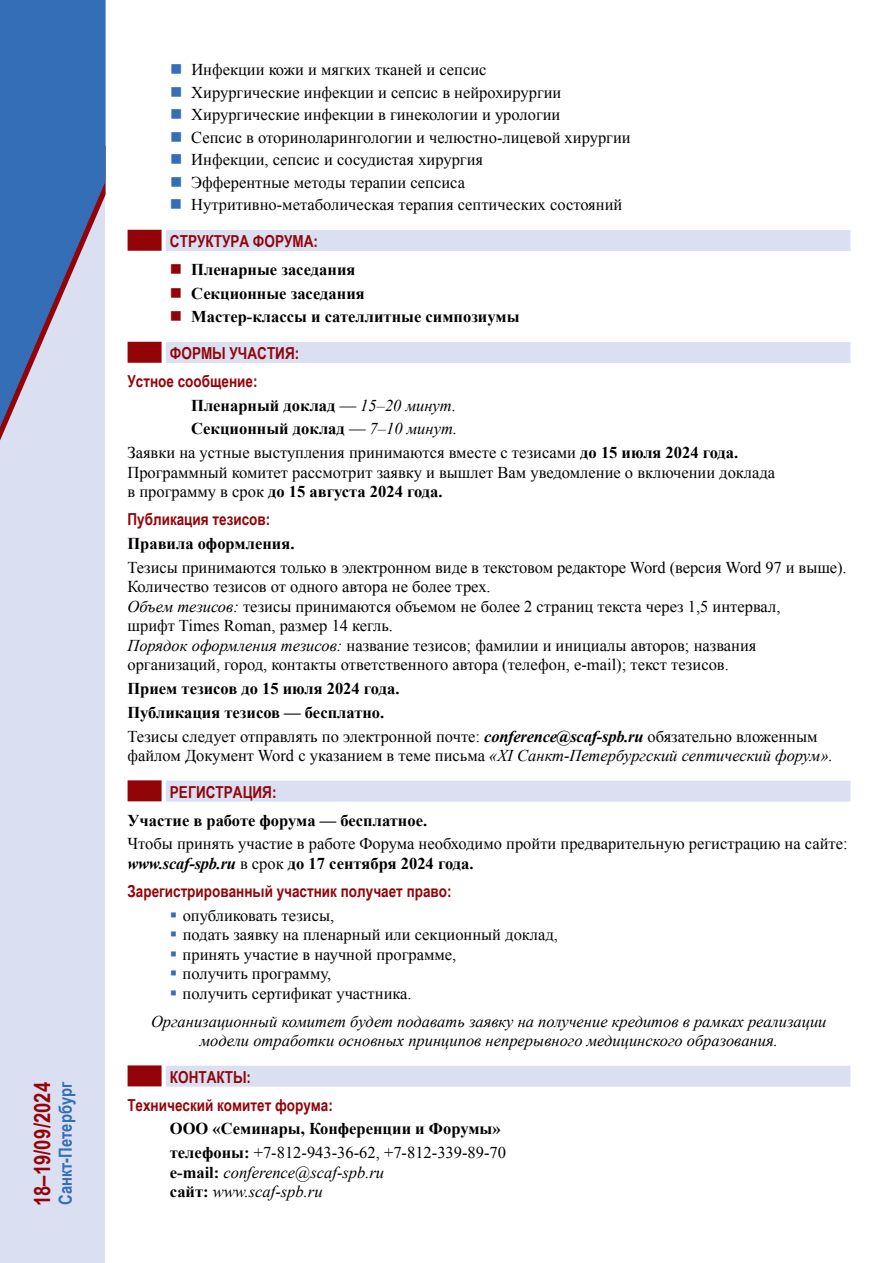
<style>
.page{position:relative;width:893px;height:1263px;background:#fff}
.page>*{position:absolute;margin:0;border:0;box-sizing:border-box;transform-origin:0 0}
.t1{font:700 22.5px "Arial Narrow";color:#930409}
.t2{font:700 18px "Arial Narrow";color:#336eb6}
.t3{font:16.5px/19.5px "Times New Roman";color:#000}
.t4{font:italic 16.5px/19.5px "Times New Roman";color:#000;text-align:center}
.t5{font:700 16.5px/23.7px "Times New Roman";color:#000}
.t6{font:700 16.5px/28px "Arial Narrow";color:#930409}
.s1{font-weight:400}
.s2{font-weight:400;font-style:italic}
.s3{font-weight:700}
.s4{font-style:italic}
.s5{font-weight:700;font-style:italic}
.s6{font-style:normal}
.s7{font-weight:700;font-style:normal}
</style>
<div class="page">
<div style="left:0;top:0;width:105px;height:1263px;background:#dae0f1"></div>
<svg style="left:0;top:0;width:106px;height:427px;fill:#336eb6"></svg>
<div style="left:166px;top:230px;width:684px;height:21px;background:#dae0f1"></div>
<div style="left:128px;top:230px;width:34px;height:21px;background:#930409"></div>
<div style="left:166px;top:342px;width:684px;height:21px;background:#dae0f1"></div>
<div style="left:128px;top:342px;width:34px;height:21px;background:#930409"></div>
<div style="left:166px;top:781px;width:684px;height:21px;background:#dae0f1"></div>
<div style="left:128px;top:780px;width:34px;height:21px;background:#930409"></div>
<div style="left:166px;top:1066px;width:684px;height:21px;background:#dae0f1"></div>
<div style="left:128px;top:1065px;width:34px;height:21px;background:#930409"></div>
<h1 class="t1" style="left:25px;top:1206px;width:126px;rotate:-90deg">18–19/09/2024</h1>
<p class="t2" style="left:52px;top:1205px;width:125px;rotate:-90deg">Санкт-Петербург</p>
<p class="t3" style="left:191px;top:58px;width:441px;line-height:22.5px">Инфекции кожи и мягких тканей и сепсис<br>Хирургические инфекции и сепсис в нейрохирургии Хирургические инфекции в гинекологии и урологии<br>Сепсис в оториноларингологии и челюстно-лицевой хирургии Инфекции, сепсис и сосудистая хирургия<br>Эфферентные методы терапии сепсиса Нутритивно-метаболическая терапия септических состояний</p>
<p class="t6" style="left:170px;top:226px;width:150px">Структура форума:</p>
<p class="t5" style="left:191px;top:257px;width:330px">Пленарные заседания<br>Секционные заседания<br>Мастер-классы и сателлитные симпозиумы</p>
<p class="t6" style="left:127px;top:338px;width:173px;text-indent:43px">Формы участия:<br>Устное сообщение:</p>
<p class="t5" style="left:191px;top:393px;width:266px">Пленарный доклад <span class="s1">—</span> <span class="s2">15–20 минут.</span></p>
<p class="t5" style="left:191px;top:416px;width:268px">Секционный доклад <span class="s1">—</span> <span class="s2">7–10 минут.</span></p>
<p class="t3" style="left:127px;top:442px;width:612px">Заявки на устные выступления принимаются вместе с тезисами <span class="s3">до 15 июля 2024 года.</span></p>
<p class="t3" style="left:127px;top:462px;width:649px">Программный комитет рассмотрит заявку и вышлет Вам уведомление о включении доклада в программу в срок <span class="s3">до 15 августа 2024 года.</span></p>
<p class="t6" style="left:127px;top:504px;width:144px">Публикация тезисов:</p>
<p class="t5" style="left:127px;top:531px;width:169px">Правила оформления.</p>
<p class="t3" style="left:127px;top:557px;width:721px">Тезисы принимаются только в электронном виде в текстовом редакторе Word (версия Word 97 и выше).<br>Количество тезисов от одного автора не более трех.<br><span class="s4">Объем тезисов:</span> тезисы принимаются объемом не более 2 страниц текста через 1,5 интервал,<br>шрифт Times Roman, размер 14 кегль.<br><span class="s4">Порядок оформления тезисов:</span> название тезисов; фамилии и инициалы авторов; названия организаций, город, контакты ответственного автора (телефон, e-mail); текст тезисов.</p>
<p class="t3" style="left:127px;top:676px;width:692px;line-height:23.7px"><span class="s3">Прием тезисов до 15 июля 2024 года.<br>Публикация тезисов — бесплатно.<br></span>Тезисы следует отправлять по электронной почте: <span class="s5">conference@scaf-spb.ru</span> обязательно вложенным</p>
<p class="t4" style="left:127px;top:745px;width:707px"><span class="s6">файлом Документ Word c указанием в теме письма</span> «XI Санкт-Петербургский септический форум».</p>
<p class="t6" style="left:170px;top:777px;width:108px">Регистрация:</p>
<p class="t5" style="left:127px;top:808px;width:301px">Участие в работе форума — бесплатное.</p>
<p class="t3" style="left:127px;top:833px;width:722px">Чтобы принять участие в работе Форума необходимо пройти предварительную регистрацию на сайте: <span class="s5">www.scaf-spb.ru</span> в срок <span class="s3">до 17 сентября 2024 года.</span></p>
<p class="t6" style="left:127px;top:876px;width:326px">Зарегистрированный участник получает право:</p>
<p class="t3" style="left:183px;top:905px;width:377px">опубликовать тезисы,<br>подать заявку на пленарный или секционный доклад, принять участие в научной программе,<br>получить программу,<br>получить сертификат участника.</p>
<p class="t4" style="left:151px;top:1011px;width:677px">Организационный комитет будет подавать заявку на получение кредитов в рамках реализации модели отработки основных принципов непрерывного медицинского образования.</p>
<p class="t6" style="left:127px;top:1062px;width:207px;text-indent:43px">Контакты:<br>Технический комитет форума:</p>
<p class="t5" style="left:170px;top:1116px;width:338px">ООО «Семинары, Конференции и Форумы» телефоны: <span class="s1">+7‑812‑943‑36‑62, +7‑812‑339‑89‑70</span></p>
<p class="t4" style="left:170px;top:1162px;width:216px;text-align:left"><span class="s7">е-mail:</span> conference@scaf-spb.ru <span class="s7">сайт:</span> www.scaf-spb.ru</p>
</div>
